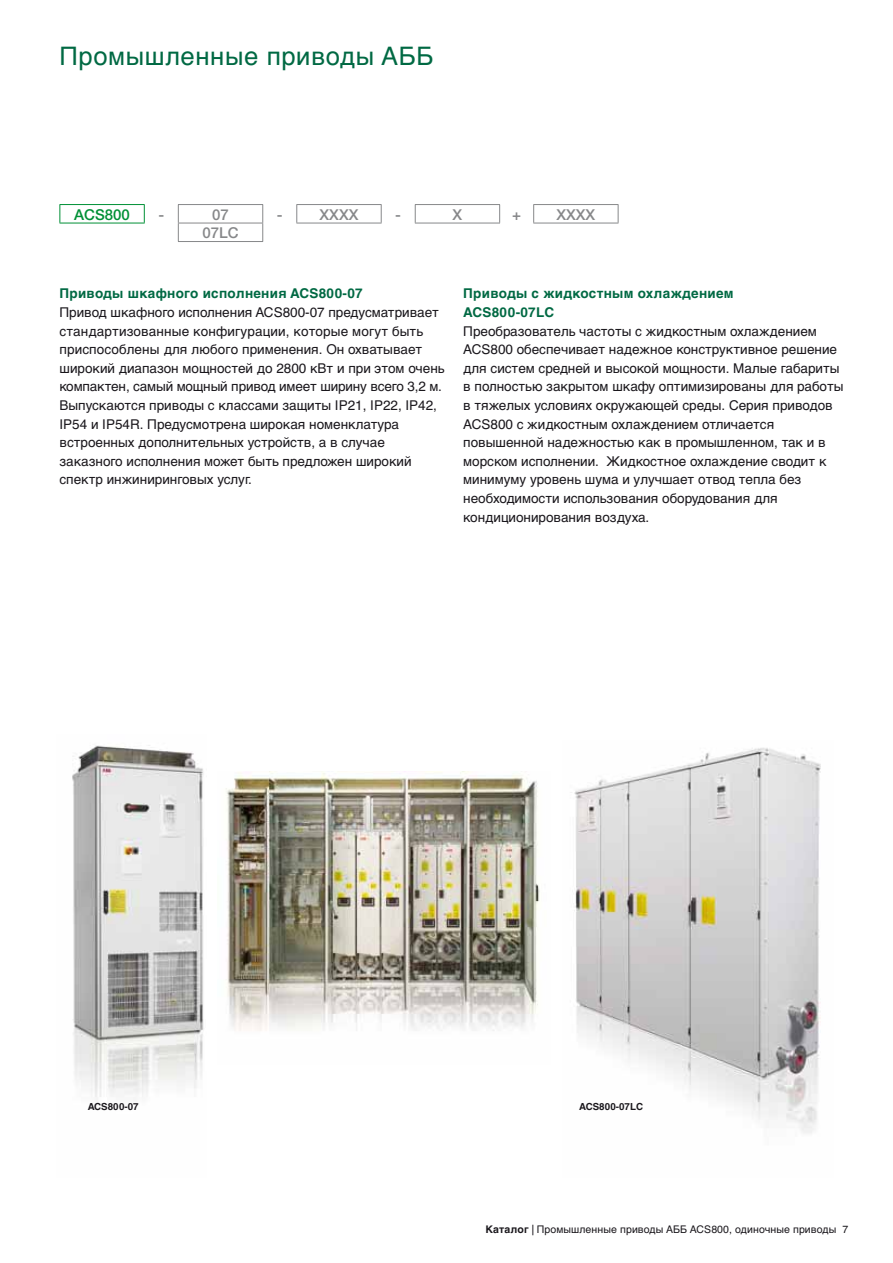
<style>
.page{position:relative;width:893px;height:1263px;background:#fff}
.page>*{position:absolute;margin:0;border:0;box-sizing:border-box;transform-origin:0 0}
.t1{font:25.5px "Helvetica Cyr Upright";letter-spacing:.025em;color:#006943}
.t2{font:500 15px "Helvetica Neue";color:#87888a}
.t3{font:500 15px "Helvetica Neue";color:#009036}
.t4{font:13.5px/18.6px "Helvetica Cyr Upright";color:#1a171c}
.t5{font:700 13.5px/18.6px "Helvetica Cyr";letter-spacing:.02em;color:#006943}
.t6{font:10.5px "Helvetica Cyr Upright";letter-spacing:.01em;color:#1a171c}
.t7{font:700 9.75px "Helvetica Cyr";color:#1a171c}
.s1{font-family:"Helvetica Cyr";font-weight:700}
</style>
<div class="page">
<img style="left:226px;top:771px;width:314px;height:260px">
<img style="left:72px;top:745px;width:132px;height:353px">
<img style="left:571px;top:748px;width:250px;height:385px">
<hr style="left:59px;top:223px;width:86px;height:1px;background:#009036">
<hr style="left:59px;top:204px;width:86px;height:1px;background:#009036">
<svg style="left:59px;top:205px;width:1px;height:18px"></svg>
<svg style="left:144px;top:205px;width:1px;height:18px"></svg>
<hr style="left:178px;top:204px;width:85px;height:1px;background:#87888a">
<hr style="left:178px;top:223px;width:85px;height:1px;background:#87888a">
<hr style="left:178px;top:241px;width:85px;height:1px;background:#87888a">
<hr style="left:296px;top:204px;width:86px;height:1px;background:#87888a">
<svg style="left:296px;top:205px;width:1px;height:18px"></svg>
<svg style="left:381px;top:205px;width:1px;height:18px"></svg>
<svg style="left:178px;top:205px;width:1px;height:36px"></svg>
<svg style="left:262px;top:205px;width:1px;height:36px"></svg>
<hr style="left:415px;top:204px;width:85px;height:1px;background:#87888a">
<svg style="left:415px;top:205px;width:1px;height:18px"></svg>
<svg style="left:499px;top:205px;width:1px;height:18px"></svg>
<hr style="left:296px;top:223px;width:86px;height:1px;background:#87888a">
<hr style="left:533px;top:204px;width:85px;height:1px;background:#87888a">
<svg style="left:533px;top:205px;width:1px;height:18px"></svg>
<svg style="left:618px;top:205px;width:1px;height:18px"></svg>
<hr style="left:415px;top:223px;width:85px;height:1px;background:#87888a">
<hr style="left:533px;top:223px;width:85px;height:1px;background:#87888a">
<h1 class="t1" style="left:59px;top:46px;width:375px">Промышленные приводы AББ</h1>
<p class="t3" style="left:74px;top:209px;width:57px">ACS800</p>
<p class="t2" style="left:158px;top:209px;width:7px">-</p>
<p class="t2" style="left:212px;top:209px;width:18px">07</p>
<p class="t2" style="left:277px;top:209px;width:7px">-</p>
<p class="t2" style="left:320px;top:209px;width:40px">XXXX</p>
<p class="t2" style="left:395px;top:209px;width:7px">-</p>
<p class="t2" style="left:453px;top:209px;width:11px">X</p>
<p class="t2" style="left:512px;top:209px;width:10px">+</p>
<p class="t2" style="left:556px;top:209px;width:40px">XXXX</p>
<p class="t2" style="left:202px;top:227px;width:38px">07LC</p>
<p class="t5" style="left:59px;top:286px;width:305px">Приводы шкафного исполнения ACS800-07</p>
<p class="t4" style="left:59px;top:304px;width:387px">Привод шкафного исполнения ACS800-07 предусматривает стандартизованные конфигурации, которые могут быть приспособлены для любого применения. Он охватывает широкий диапазон мощностей до 2800 кВт и при этом очень компактен, самый мощный привод имеет ширину всего 3,2 м.<br>Выпускаются приводы с классами защиты IP21, IP22, IP42, IP54 и IP54R. Предусмотрена широкая номенклатура встроенных дополнительных устройств, а в случае заказного исполнения может быть предложен широкий спектр инжиниринговых услуг.</p>
<p class="t5" style="left:463px;top:286px;width:272px">Приводы с жидкостным охлаждением<br>ACS800-07LC</p>
<p class="t4" style="left:463px;top:323px;width:382px">Преобразователь частоты с жидкостным охлаждением ACS800 обеспечивает надежное конструктивное решение для систем средней и высокой мощности. Малые габариты в полностью закрытом шкафу оптимизированы для работы в тяжелых условиях окружающей среды. Серия приводов ACS800 с жидкостным охлаждением отличается повышенной надежностью как в промышленном, так и в морском исполнении. Жидкостное охлаждение сводит к минимуму уровень шума и улучшает отвод тепла без необходимости использования оборудования для кондиционирования воздуха.</p>
<p class="t7" style="left:88px;top:1103px;width:52px">ACS800-07</p>
<p class="t7" style="left:579px;top:1103px;width:65px">ACS800-07LC</p>
<p class="t6" style="left:485px;top:1226px;width:364px"><span class="s1">Kаталог</span> | Промышленные приводы AББ ACS800, одиночные приводы 7</p>
</div>
